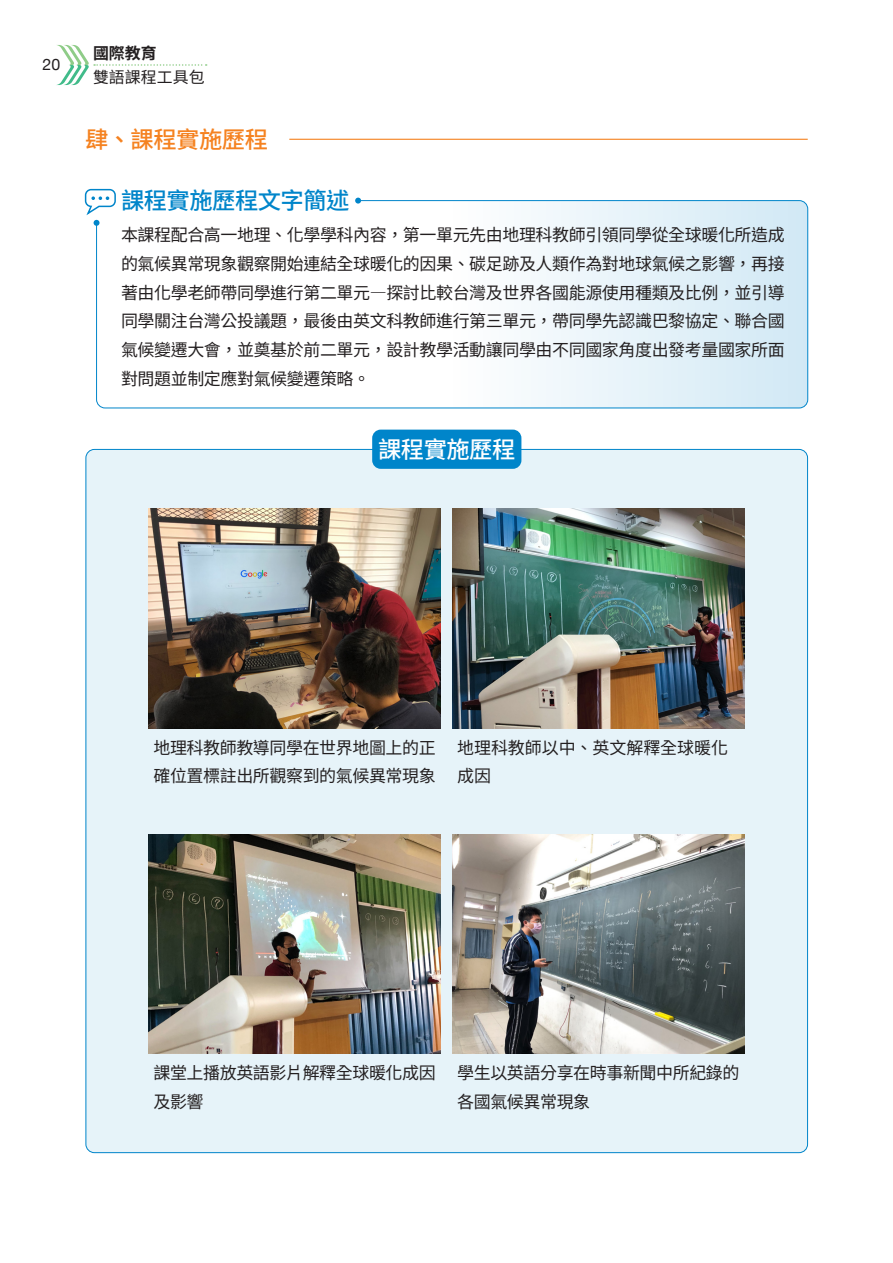
<style>
.page{position:relative;width:893px;height:1263px;background:#fff}
.page>*{position:absolute;margin:0;border:0;box-sizing:border-box;transform-origin:0 0}
.t1{font:500 23.4px "Noto Sans CJ Ktc";letter-spacing:-.025em;color:#0085ca}
.t2{font:500 23.4px "Noto Sans CJ Ktc";letter-spacing:-.025em;color:#f58220}
.t3{font:500 23.4px "Noto Sans CJ Ktc";letter-spacing:-.025em;color:#fff}
.t4{font:16.95px/28.7px "Noto Sans CJ Ktc";letter-spacing:-.025em;color:#231f20}
.t5{font:16.95px/28.7px "Noto Sans CJ Ktc";letter-spacing:-.005em;color:#231f20}
.t6{font:15.9px "Noto Sans CJ Ktc";color:#231f20}
.t7{font:700 15.9px "Noto Sans CJ Ktc";color:#231f20}
.t8{font:15.9px "Helvetica Neue";color:#231f20}
</style>
<div class="page">
<svg style="left:57px;top:45px;width:150px;height:40px"></svg>
<hr style="left:289px;top:139px;width:519px;height:1px;background:#f58220">
<div style="left:86px;top:449px;width:722px;height:704px;background:#e6f3f9;border-radius:9px"></div>
<div style="left:372px;top:430px;width:149px;height:39px;background:#0085ca;border-radius:9px"></div>
<img style="left:148px;top:509px;width:293px;height:219px">
<img style="left:148px;top:834px;width:293px;height:220px">
<img style="left:452px;top:509px;width:293px;height:219px">
<img style="left:452px;top:834px;width:293px;height:220px">
<svg style="left:96px;top:200px;width:712px;height:209px"></svg>
<svg style="left:94px;top:220px;width:6px;height:6px"></svg>
<svg style="left:355px;top:198px;width:6px;height:6px"></svg>
<div style="left:85px;top:189px;width:31px;height:18px;border:2px solid #0085ca;border-radius:6px"></div>
<svg style="left:91px;top:196px;width:18px;height:4px"></svg>
<p class="t8" style="left:43px;top:53px;width:19px">20</p>
<p class="t7" style="left:93px;top:45px;width:65px">國際教育</p>
<p class="t6" style="left:93px;top:68px;width:113px">雙語課程工具包</p>
<h1 class="t2" style="left:85px;top:126px;width:184px">肆、課程實施歷程</h1>
<h1 class="t1" style="left:121px;top:188px;width:230px">課程實施歷程文字簡述</h1>
<p class="t4" style="left:121px;top:221px;width:665px;text-align:justify">本課程配合高一地理、化學學科內容，第一單元先由地理科教師引領同學從全球暖化所造成的氣候異常現象觀察開始連結全球暖化的因果、碳足跡及人類作為對地球氣候之影響，再接著由化學老師帶同學進行第二單元―探討比較台灣及世界各國能源使用種類及比例，並引導同學關注台灣公投議題，最後由英文科教師進行第三單元，帶同學先認識巴黎協定、聯合國氣候變遷大會，並奠基於前二單元，設計教學活動讓同學由不同國家角度出發考量國家所面對問題並制定應對氣候變遷策略。</p>
<h1 class="t3" style="left:378px;top:436px;width:139px">課程實施歷程</h1>
<p class="t4" style="left:153px;top:733px;width:284px">地理科教師教導同學在世界地圖上的正確位置標註出所觀察到的氣候異常現象</p>
<p class="t5" style="left:457px;top:733px;width:272px">地理科教師以中、英文解釋全球暖化成因</p>
<p class="t4" style="left:153px;top:1059px;width:284px">課堂上播放英語影片解釋全球暖化成因及影響</p>
<p class="t4" style="left:457px;top:1059px;width:284px">學生以英語分享在時事新聞中所紀錄的各國氣候異常現象</p>
</div>
